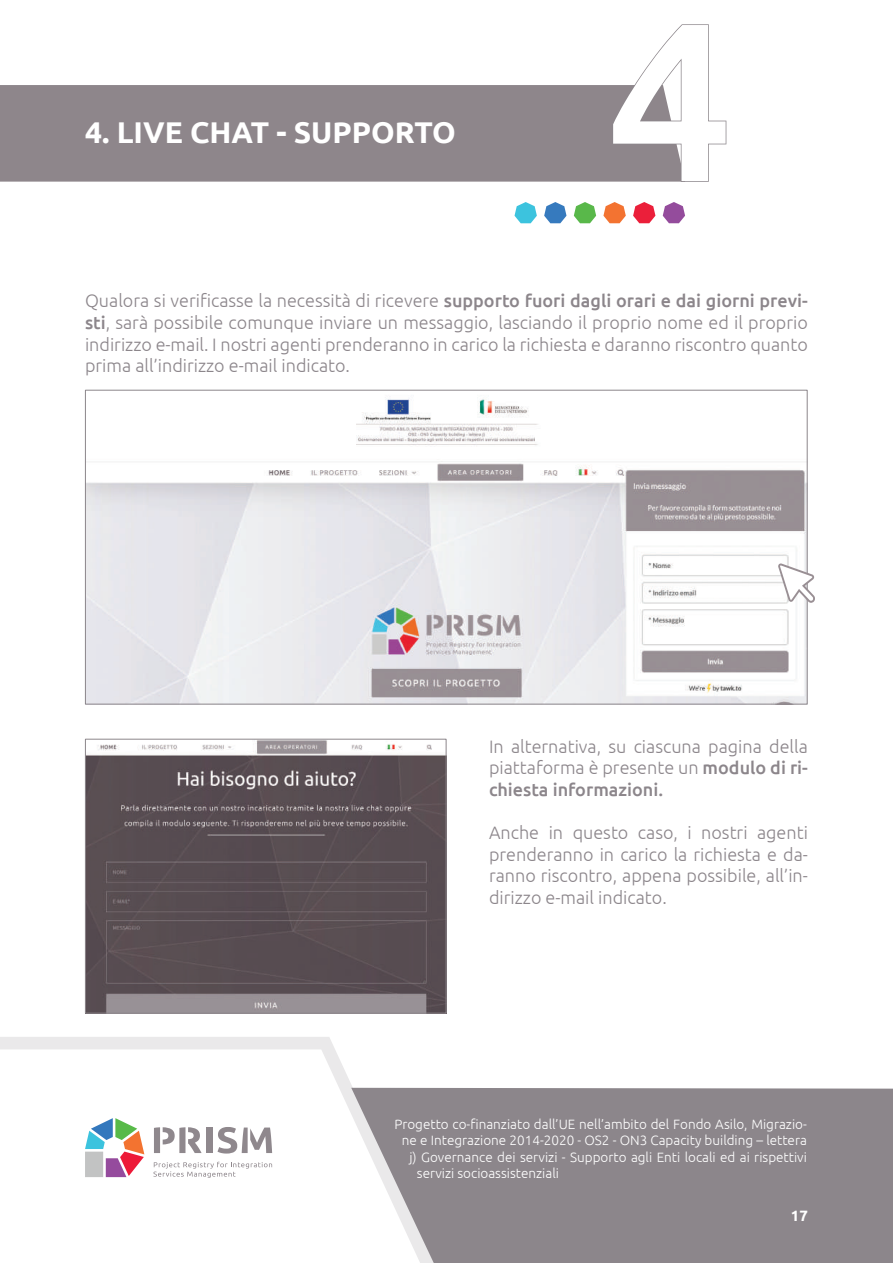
<style>
.page{position:relative;width:893px;height:1263px;background:#fff}
.page>*{position:absolute;margin:0;border:0;box-sizing:border-box;transform-origin:0 0}
.t1{font:500 225px "Ubuntu";color:#fff}
.t2{font:700 30px "Ubuntu";color:#fff}
.t3{font:300 18px/21.6px "Ubuntu";color:#8c868b;text-align:justify}
.t4{font:700 15px "Ubuntu";color:#fff}
.t5{font:300 13.5px "Ubuntu";color:#fff}
.s1{font-weight:500}
</style>
<div class="page">
<div style="left:0;top:85px;width:612px;height:97px;background:#8e868b"></div>
<svg style="left:0;top:1037px;width:430px;height:141px"></svg>
<svg style="left:351px;top:1088px;width:542px;height:175px;fill:#8c868b"></svg>
<svg style="left:612px;top:24px;width:115px;height:158px"></svg>
<svg style="left:514px;top:202px;width:23px;height:21px"></svg>
<svg style="left:544px;top:202px;width:22px;height:21px"></svg>
<svg style="left:574px;top:202px;width:22px;height:21px"></svg>
<svg style="left:603px;top:202px;width:23px;height:21px"></svg>
<svg style="left:633px;top:202px;width:22px;height:21px"></svg>
<svg style="left:663px;top:202px;width:22px;height:21px"></svg>
<img style="left:87px;top:399px;width:718px;height:303px">
<img style="left:87px;top:741px;width:357px;height:270px">
<div style="left:85px;top:739px;width:361px;height:274px;border:1px solid #8c868b"></div>
<svg style="left:778px;top:563px;width:37px;height:40px"></svg>
<h2 class="t2" style="left:85px;top:115px;width:372px">4. LIVE CHAT - SUPPORTO</h2>
<h1 class="t1" style="left:606px;top:-41px;width:129px">4</h1>
<p class="t3" style="left:85px;top:290px;width:724px">Qualora si verificasse la necessità di ricevere <span class="s1">supporto fuori dagli orari e dai giorni previ&shy;sti</span>, sarà possibile comunque inviare un messaggio, lasciando il proprio nome ed il proprio indirizzo e-mail. I nostri agenti prenderanno in carico la richiesta e daranno riscontro quanto prima all’indirizzo e-mail indicato.</p>
<p class="t3" style="left:489px;top:735px;width:320px">In alternativa, su ciascuna pagina della piattaforma è presente un <span class="s1">modulo di ri&shy;chiesta informazioni.</span></p>
<p class="t3" style="left:489px;top:821px;width:320px">Anche in questo caso, i nostri agenti prenderanno in carico la richiesta e da&shy;ranno riscontro, appena possibile, all’in&shy;dirizzo e-mail indicato.</p>
<p class="t5" style="left:394px;top:1116px;width:414px">Progetto co-finanziato dall’UE nell’ambito del Fondo Asilo, Migrazio-</p>
<p class="t5" style="left:402px;top:1132px;width:407px">ne e Integrazione 2014-2020 - OS2 - ON3 Capacity building – lettera</p>
<p class="t5" style="left:409px;top:1149px;width:399px">j) Governance dei servizi - Supporto agli Enti locali ed ai rispettivi</p>
<p class="t5" style="left:417px;top:1165px;width:144px">servizi socioassistenziali</p>
<p class="t4" style="left:791px;top:1207px;width:19px">17</p>
</div>
